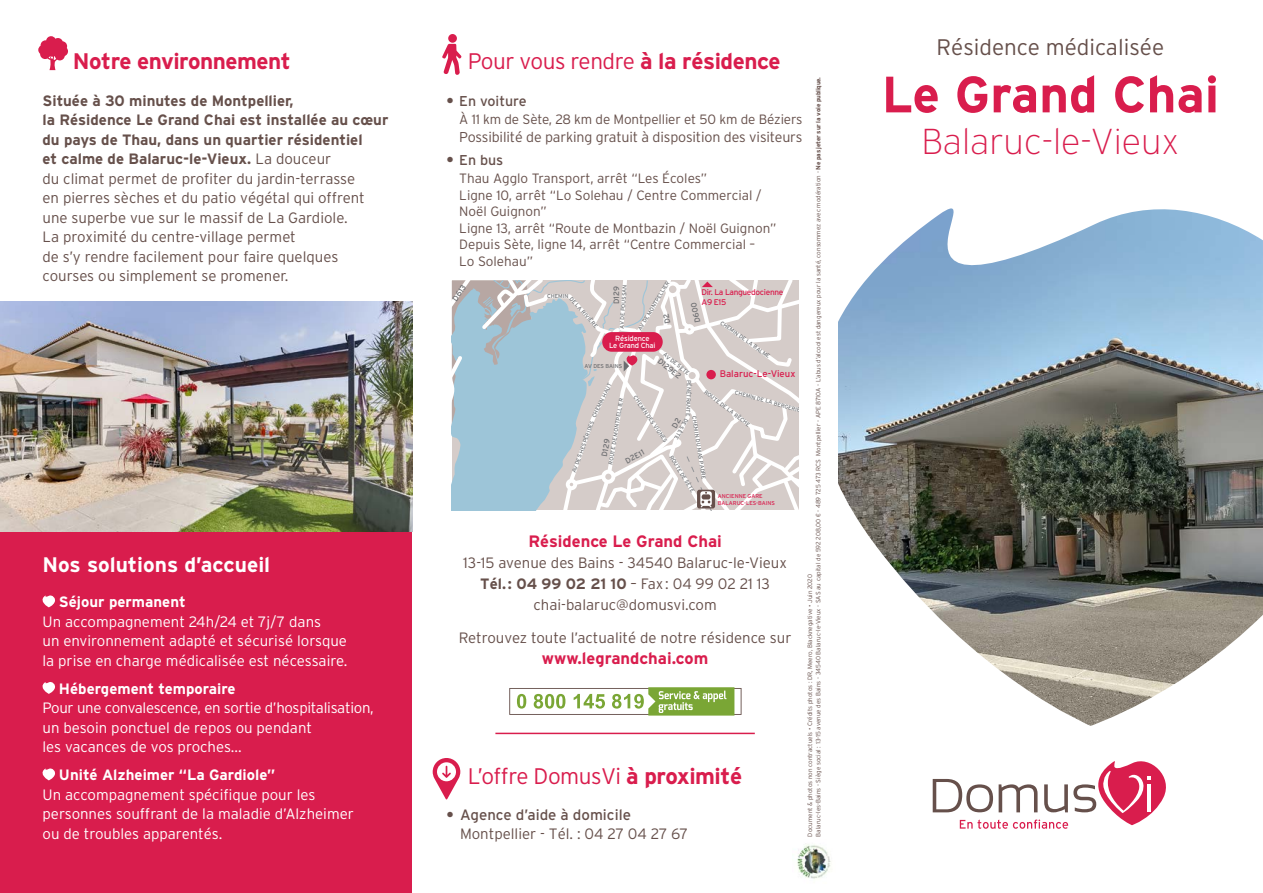
<style>
.page{position:relative;width:1263px;height:893px;background:#fff}
.page>*{position:absolute;margin:0;border:0;box-sizing:border-box;transform-origin:0 0}
.t1{font:700 51px "Interstate";color:#d91d4d}
.t2{font:200 36px "Interstate";color:#d91d4d}
.t3{font:300 22.5px "Interstate";letter-spacing:-.02em;color:#d91d4d}
.t4{font:300 22.5px "Interstate";color:#66504b}
.t5{font:700 22.5px "Interstate";letter-spacing:-.02em;color:#d91d4d}
.t6{font:700 21px "Interstate";color:#fff}
.t7{font:700 16.5px "Interstate";color:#d91d4d}
.t8{font:300 15px/19.5px "Interstate";color:#66504b}
.t9{font:300 15px/19.5px "Interstate";color:#fff}
.t10{font:300 15px/19.5px "Interstate";letter-spacing:-.02em;color:#fff}
.t11{font:700 15px "Interstate";color:#fff}
.t12{font:300 14.25px "Interstate";letter-spacing:-.01em;color:#66504b}
.t13{font:14.25px "Interstate";color:#66504b}
.t14{font:300 13.5px/16.5px "Interstate";color:#66504b}
.t15{font:9.6px "Interstate";color:#d91d4d}
.t16{font:8.25px/9.9px "Interstate";letter-spacing:-.04em;color:#d91d4d}
.t17{font:7.8px "Interstate";color:#6c6d70}
.t18{font:7.5px/7.5px "Interstate";letter-spacing:-.02em;color:#fff;text-align:center}
.t19{font:300 6.3px "Interstate";color:#66504b}
.t20{font:5.55px "Interstate";letter-spacing:-.005em;color:#6c6d70}
.t21{font:5.55px/6.8px "Interstate";color:#d91d4d}
.s1{font-weight:700}
.s2{font-weight:700;font-size:15px}
.s3{font-weight:400}
</style>
<div class="page">
<div style="left:0;top:531px;width:412px;height:362px;background:#d91d4d"></div>
<svg style="left:42px;top:595px;width:13px;height:12px"></svg>
<svg style="left:42px;top:682px;width:13px;height:12px"></svg>
<svg style="left:42px;top:768px;width:13px;height:12px"></svg>
<img style="left:838px;top:208px;width:425px;height:518px">
<svg style="left:933px;top:761px;width:233px;height:68px"></svg>
<img style="left:0;top:302px;width:412px;height:229px">
<img style="left:797px;top:844px;width:34px;height:35px">
<svg style="left:38px;top:36px;width:30px;height:34px"></svg>
<svg style="left:442px;top:44px;width:19px;height:31px"></svg>
<div style="left:448px;top:34px;width:9px;height:9px;background:#d91d4d;border-radius:50%"></div>
<svg style="left:509px;top:687px;width:232px;height:29px"></svg>
<svg style="left:433px;top:758px;width:27px;height:41px"></svg>
<hr style="left:495px;top:733px;width:260px;height:1px;background:#d91d4d">
<svg style="left:452px;top:281px;width:347px;height:229px;background:#c9cdd2"></svg>
<p class="t5" style="left:73px;top:47px;width:219px">Notre environnement</p>
<p class="t3" style="left:468px;top:47px;width:314px">Pour vous rendre <span class="s1">à la résidence</span></p>
<p class="t8" style="left:43px;top:90px;width:347px"><span class="s1">Située à 30 minutes de Montpellier,<br>la Résidence Le Grand Chai est installée au cœur du pays de Thau, dans un quartier résidentiel<br>et calme de Balaruc-le-Vieux.</span> La douceur<br>du climat permet de profiter du jardin-terrasse<br>en pierres sèches et du patio végétal qui offrent une superbe vue sur le massif de La Gardiole.<br>La proximité du centre-village permet<br>de s’y rendre facilement pour faire quelques courses ou simplement se promener.</p>
<p class="t6" style="left:43px;top:552px;width:229px">Nos solutions d’accueil</p>
<p class="t11" style="left:59px;top:593px;width:128px">Séjour permanent</p>
<p class="t9" style="left:43px;top:612px;width:307px">Un accompagnement 24h/24 et 7j/7 dans<br>un environnement adapté et sécurisé lorsque la prise en charge médicalisée est nécessaire.</p>
<p class="t11" style="left:59px;top:679px;width:178px">Hébergement temporaire</p>
<p class="t10" style="left:43px;top:698px;width:333px">Pour une convalescence, en sortie d’hospitalisation, un besoin ponctuel de repos ou pendant<br>les vacances de vos proches...</p>
<p class="t11" style="left:59px;top:766px;width:218px">Unité Alzheimer “La Gardiole”</p>
<p class="t9" style="left:43px;top:785px;width:313px">Un accompagnement spécifique pour les personnes souffrant de la maladie d’Alzheimer ou de troubles apparentés.</p>
<p class="t19" style="left:814px;top:837px;width:761px;rotate:-90deg">Balaruc-les-Bains - Siège social : 13-15 avenue des Bains - 34540 Balaruc-le-Vieux - SAS au capital de 592 208,00 € - 489 725 473 RCS Montpellier - APE 8710A - L’abus d’alcool est dangereux pour la santé, consommez avec modération - <span class="s1">Ne pas jeter sur la voie publique.</span></p>
<p class="t13" style="left:446px;top:92px;width:82px"><span class="s2">•</span> En voiture</p>
<p class="t14" style="left:459px;top:110px;width:345px">À 11 km de Sète, 28 km de Montpellier et 50 km de Béziers</p>
<p class="t12" style="left:459px;top:128px;width:345px">Possibilité de parking gratuit à disposition des visiteurs</p>
<p class="t13" style="left:446px;top:152px;width:58px"><span class="s2">•</span> En bus</p>
<p class="t14" style="left:459px;top:170px;width:319px">Thau Agglo Transport, arrêt “Les Écoles”<br>Ligne 10, arrêt “Lo Solehau / Centre Commercial / Noël Guignon”<br>Ligne 13, arrêt “Route de Montbazin / Noël Guignon” Depuis Sète, ligne 14, arrêt “Centre Commercial –<br>Lo Solehau”</p>
<p class="t20" style="left:637px;top:328px;width:58px;rotate:-59deg">AV DE MONTPELLIER</p>
<p class="t17" style="left:451px;top:298px;width:18px;rotate:-55deg">D613</p>
<p class="t17" style="left:612px;top:304px;width:19px;rotate:-90deg">D129</p>
<p class="t20" style="left:619px;top:328px;width:45px;rotate:-86deg">AV DE POUSSAN</p>
<p class="t16" style="left:701px;top:287px;width:83px">Dir. La Languedocienne<br>A9 E15</p>
<p class="t20" style="left:547px;top:293px;width:23px">CHEMIN</p>
<p class="t20" style="left:573px;top:296px;width:41px;rotate:48deg">DE LA RIVIÈRE</p>
<p class="t17" style="left:693px;top:323px;width:21px;rotate:-101deg">D60 0</p>
<p class="t20" style="left:722px;top:320px;width:61px;rotate:35deg">CHEMIN DE LA BALME</p>
<p class="t18" style="left:609px;top:334px;width:48px">Résidence<br>Le Grand Chai</p>
<p class="t20" style="left:666px;top:352px;width:33px;rotate:38deg">AV DE SÈTE</p>
<p class="t17" style="left:661px;top:356px;width:28px;rotate:39deg">D129E2</p>
<p class="t20" style="left:585px;top:363px;width:39px">AV DES BAINS</p>
<p class="t15" style="left:720px;top:369px;width:77px">Balaruc-Le-Vieux</p>
<p class="t20" style="left:692px;top:380px;width:38px;rotate:92deg">PÉNÉTRANTE</p>
<p class="t20" style="left:591px;top:416px;width:40px;rotate:-64deg">CHEMIN HAUT</p>
<p class="t20" style="left:571px;top:472px;width:57px;rotate:-70deg">AV DES HESPÉRIDES</p>
<p class="t20" style="left:707px;top:388px;width:58px;rotate:38deg">ROUTE DE LA RÈCHE</p>
<p class="t20" style="left:736px;top:389px;width:69px;rotate:16deg">CHEMIN DE LA BERGERIE</p>
<p class="t20" style="left:637px;top:395px;width:57px;rotate:55deg">CHEMIN DES VIGNES</p>
<p class="t20" style="left:608px;top:464px;width:69px;rotate:-81deg">ROUTE DE MONTPELLIER</p>
<p class="t20" style="left:697px;top:416px;width:66px;rotate:81deg">CHEMIN DU MAS PADRE</p>
<p class="t20" style="left:689px;top:420px;width:24px;rotate:119deg">DE SÈTE</p>
<p class="t17" style="left:600px;top:456px;width:18px;rotate:-80deg">D129</p>
<p class="t17" style="left:624px;top:457px;width:23px;rotate:-28deg">D2E11</p>
<p class="t20" style="left:674px;top:454px;width:44px;rotate:59deg">ROUTE DE SÈTE</p>
<p class="t21" style="left:718px;top:493px;width:59px">ANCIENNE GARE<br>BALARUC-LES-BAINS</p>
<p class="t7" style="left:528px;top:531px;width:195px">Résidence Le Grand Chai</p>
<p class="t8" style="left:463px;top:553px;width:325px">13-15 avenue des Bains - 34540 Balaruc-le-Vieux</p>
<p class="t8" style="left:480px;top:573px;width:291px;line-height:21px;text-align:center"><span class="s1">Tél.: 04 99 02 21 10</span> – Fax: 04 99 02 21 13 chai-balaruc@domusvi.com</p>
<p class="t8" style="left:459px;top:628px;width:334px">Retrouvez toute l’actualité de notre résidence sur</p>
<p class="t7" style="left:542px;top:648px;width:168px">www.legrandchai.com</p>
<p class="t19" style="left:806px;top:837px;width:264px;rotate:-90deg">Document &amp; photos non contractuels • Crédits photos : DR, Meero, Blacknegative • Juin 2020</p>
<p class="t3" style="left:468px;top:763px;width:276px">L’offre DomusVi <span class="s1">à proximité</span></p>
<p class="t8" style="left:460px;top:805px;width:230px;text-indent:-14px"><span class="s1">•</span> <span class="s3">Agence d’aide à domicile<br></span>Montpellier - Tél. : 04 27 04 27 67</p>
<p class="t4" style="left:936px;top:34px;width:229px">Résidence médicalisée</p>
<p class="t1" style="left:881px;top:63px;width:339px">Le Grand Chai</p>
<p class="t2" style="left:921px;top:119px;width:259px">Balaruc-le-Vieux</p>
</div>
